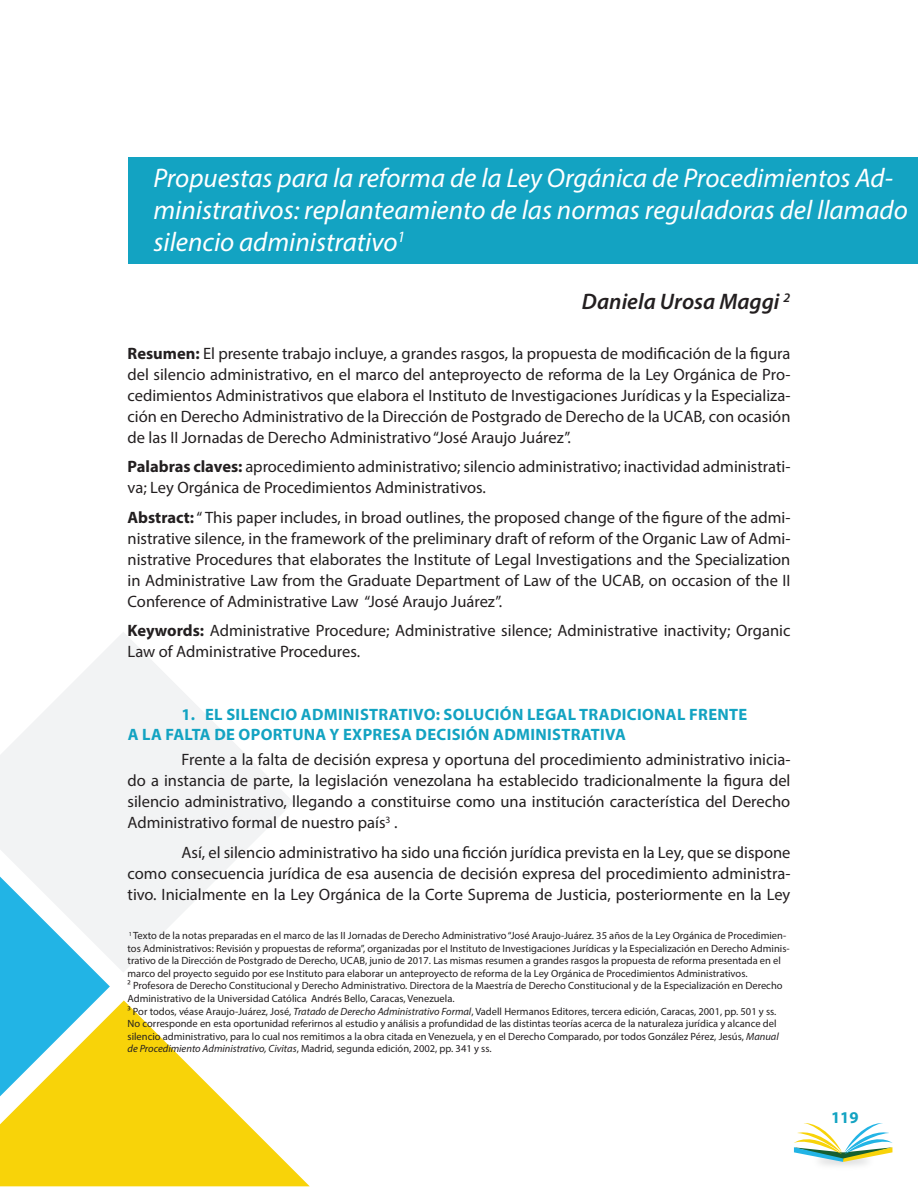
<style>
.page{position:relative;width:918px;height:1188px;background:#fff}
.page>*{position:absolute;margin:0;border:0;box-sizing:border-box;transform-origin:0 0}
.Titulos_Barra_Azul{font:italic 27px/32.4px "Myriad Pro";color:#fff}
.Autores{font:italic 600 22.5px "Myriad Pro";color:#231f20}
.Parrafos{font:16.5px/21px "Myriad Pro";color:#231f20;text-align:justify}
.Títulos_Articulos{font:700 16.5px/19.8px "Myriad Pro";letter-spacing:.02em;color:#13a3c2}
.Citas_Pie_de_Página{font:10.5px/12.6px "Myriad Pro";color:#231f20}
.s1{font-weight:700}
.s2{font-style:italic}
</style>
<div class="page">
<svg style="left:794px;top:1123px;width:98px;height:39px"></svg>
<svg style="left:0;top:1000px;width:310px;height:186px;fill:#f8d309"></svg>
<svg style="left:0;top:973px;width:110px;height:123px"></svg>
<svg style="left:0;top:632px;width:293px;height:341px;fill:#f2f3f4"></svg>
<div style="left:128px;top:157px;width:790px;height:107px;background:#13a3c2"></div>
<p class="Titulos_Barra_Azul" style="left:153px;top:161px;width:756px">Propuestas para la reforma de la Ley Orgánica de Procedimientos Ad&shy;ministrativos: replanteamiento de las normas reguladoras del llamado silencio administrativo<sup>1</sup></p>
<p class="Autores" style="left:582px;top:288px;width:210px">Daniela Urosa Maggi <sup>2</sup></p>
<p class="Parrafos" style="left:128px;top:343px;width:664px"><span class="s1">Resumen:</span> El presente trabajo incluye, a grandes rasgos, la propuesta de modificación de la figura del silencio administrativo, en el marco del anteproyecto de reforma de la Ley Orgánica de Pro&shy;cedimientos Administrativos que elabora el Instituto de Investigaciones Jurídicas y la Especializa&shy;ción en Derecho Administrativo de la Dirección de Postgrado de Derecho de la UCAB, con ocasión de las II Jornadas de Derecho Administrativo “José Araujo Juárez”.</p>
<p class="Parrafos" style="left:128px;top:456px;width:664px"><span class="s1">Palabras claves:</span> aprocedimiento administrativo; silencio administrativo; inactividad administrati&shy;va; Ley Orgánica de Procedimientos Administrativos.</p>
<p class="Parrafos" style="left:128px;top:507px;width:664px"><span class="s1">Abstract:</span> “ This paper includes, in broad outlines, the proposed change of the figure of the admi&shy;nistrative silence, in the framework of the preliminary draft of reform of the Organic Law of Admi&shy;nistrative Procedures that elaborates the Institute of Legal Investigations and the Specialization in Administrative Law from the Graduate Department of Law of the UCAB, on occasion of the II Conference of Administrative Law “José Araujo Juárez”.</p>
<p class="Parrafos" style="left:128px;top:620px;width:664px"><span class="s1">Keywords:</span> Administrative Procedure; Administrative silence; Administrative inactivity; Organic<br>Law of Administrative Procedures.</p>
<p class="Títulos_Articulos" style="left:128px;top:704px;width:621px;text-indent:54px">1. EL SILENCIO ADMINISTRATIVO: SOLUCIÓN LEGAL TRADICIONAL FRENTE<br>A LA FALTA DE OPORTUNA Y EXPRESA DECISIÓN ADMINISTRATIVA</p>
<p class="Parrafos" style="left:128px;top:749px;width:664px;text-indent:54px">Frente a la falta de decisión expresa y oportuna del procedimiento administrativo inicia&shy;do a instancia de parte, la legislación venezolana ha establecido tradicionalmente la figura del silencio administrativo, llegando a constituirse como una institución característica del Derecho Administrativo formal de nuestro país<sup>3</sup> .</p>
<p class="Parrafos" style="left:128px;top:841px;width:664px;text-indent:54px">Así, el silencio administrativo ha sido una ficción jurídica prevista en la Ley, que se dispone como consecuencia jurídica de esa ausencia de decisión expresa del procedimiento administra&shy;tivo. Inicialmente en la Ley Orgánica de la Corte Suprema de Justicia, posteriormente en la Ley</p>
<p class="Citas_Pie_de_Página" style="left:128px;top:929px;width:664px"><sup>1</sup> Texto de la notas preparadas en el marco de las II Jornadas de Derecho Administrativo “José Araujo-Juárez. 35 años de la Ley Orgánica de Procedimien&shy;tos Administrativos: Revisión y propuestas de reforma”, organizadas por el Instituto de Investigaciones Jurídicas y la Especialización en Derecho Adminis&shy;trativo de la Dirección de Postgrado de Derecho, UCAB, junio de 2017. Las mismas resumen a grandes rasgos la propuesta de reforma presentada en el marco del proyecto seguido por ese Instituto para elaborar un anteproyecto de reforma de la Ley Orgánica de Procedimientos Administrativos.</p>
<p class="Citas_Pie_de_Página" style="left:128px;top:979px;width:657px">2 Profesora de Derecho Constitucional y Derecho Administrativo. Directora de la Maestría de Derecho Constitucional y de la Especialización en Derecho<br>Administrativo de la Universidad Católica Andrés Bello, Caracas, Venezuela.</p>
<p class="Citas_Pie_de_Página" style="left:128px;top:1005px;width:653px">3 Por todos, véase Araujo-Juárez, José, <span class="s2">Tratado de Derecho Administrativo Formal</span>, Vadell Hermanos Editores, tercera edición, Caracas, 2001, pp. 501 y ss.<br>No corresponde en esta oportunidad referirnos al estudio y análisis a profundidad de las distintas teorías acerca de la naturaleza jurídica y alcance del silencio administrativo, para lo cual nos remitimos a la obra citada en Venezuela, y en el Derecho Comparado, por todos González Pérez, Jesús, <span class="s2">Manual de Procedimiento Administrativo, Civitas</span>, Madrid, segunda edición, 2002, pp. 341 y ss.</p>
<p class="Títulos_Articulos" style="left:831px;top:1107px;width:29px">119</p>
</div>
